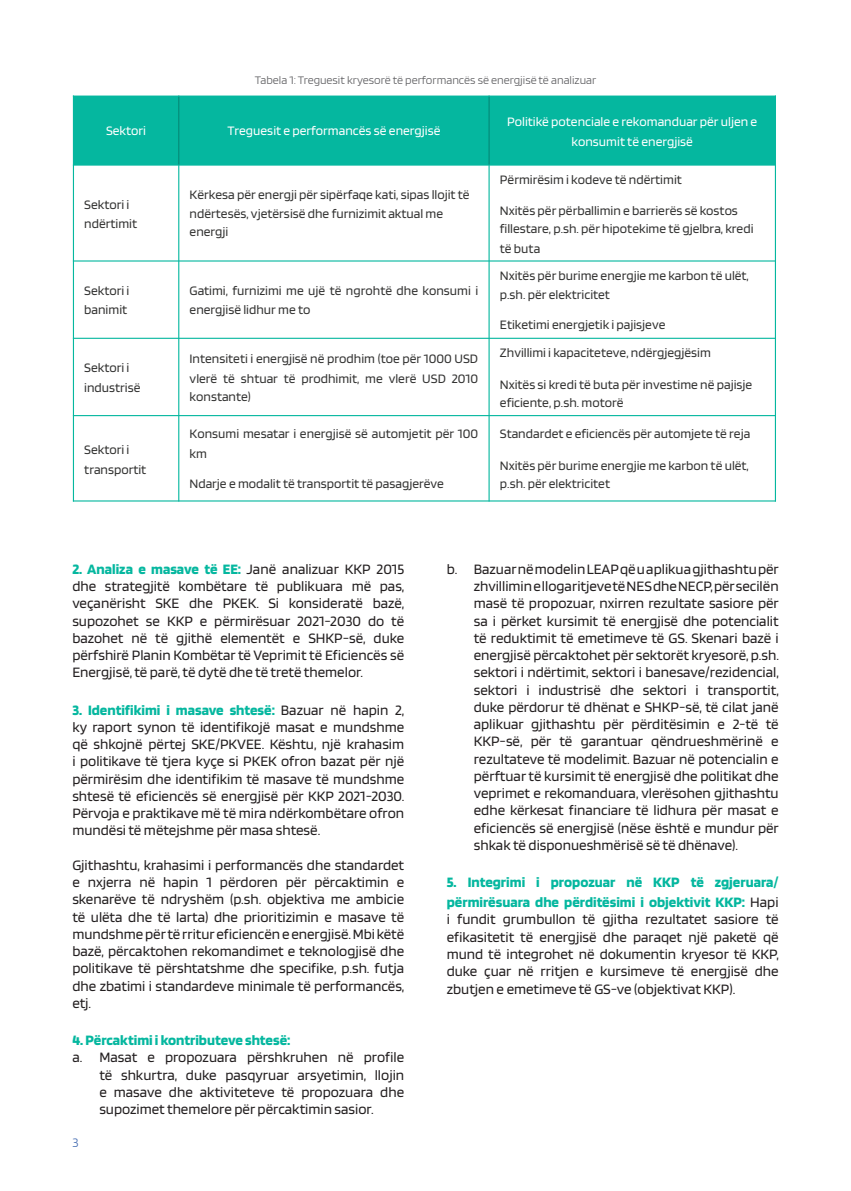
<style>
.page{position:relative;width:851px;height:1191px;background:#fff}
.page>*{position:absolute;margin:0;border:0;box-sizing:border-box;transform-origin:0 0}
.Body{font:15px/17.2px "Blinker";color:#231f20;text-align:justify}
.Body-2{font:700 15px/20px "Blinker";color:#05b79f}
.t1{font:13.5px/19.5px "Blinker";color:#343433}
.t2{font:13.5px/19.5px "Blinker";color:#fff;text-align:center}
.t3{font:200 13.5px "Blinker";color:#4069b0}
.Footnote{font:200 12px "Blinker";color:#5a5a5d}
.s1{font-weight:700;color:#05b79f}
.s2{font-weight:400;color:#231f20}
</style>
<div class="page">
<div style="left:73px;top:96px;width:106px;height:69px;background:#05b79f"></div>
<div style="left:179px;top:96px;width:310px;height:69px;background:#05b79f"></div>
<div style="left:489px;top:96px;width:286px;height:69px;background:#05b79f"></div>
<hr style="left:178px;top:96px;width:1px;height:69px;background:#048977">
<hr style="left:178px;top:165px;width:1px;height:336px;background:#05b79f">
<hr style="left:488px;top:96px;width:1px;height:69px;background:#048977">
<hr style="left:488px;top:165px;width:1px;height:336px;background:#05b79f">
<hr style="left:73px;top:164px;width:702px;height:2px;background:#05b79f">
<hr style="left:73px;top:260px;width:702px;height:1px;background:#05b79f">
<hr style="left:73px;top:338px;width:702px;height:1px;background:#05b79f">
<hr style="left:73px;top:415px;width:702px;height:1px;background:#05b79f">
<hr style="left:73px;top:96px;width:1px;height:405px;background:#05b79f">
<hr style="left:774px;top:96px;width:1px;height:405px;background:#05b79f">
<hr style="left:73px;top:96px;width:702px;height:1px;background:#05b79f">
<hr style="left:73px;top:500px;width:702px;height:1px;background:#05b79f">
<p class="Footnote" style="left:255px;top:74px;width:343px">Tabela 1: Treguesit kryesorë të performancës së energjisë të analizuar</p>
<p class="t2" style="left:106px;top:121px;width:42px">Sektori</p>
<p class="t2" style="left:227px;top:121px;width:214px">Treguesit e performancës së energjisë</p>
<p class="t2" style="left:507px;top:112px;width:251px">Politikë potenciale e rekomanduar për uljen e konsumit të energjisë</p>
<p class="t1" style="left:84px;top:195px;width:54px">Sektori i ndërtimit</p>
<p class="t1" style="left:189px;top:185px;width:281px">Kërkesa për energji për sipërfaqe kati, sipas llojit të ndërtesës, vjetërsisë dhe furnizimit aktual me</p>
<p class="t1" style="left:189px;top:222px;width:40px">energji</p>
<p class="t1" style="left:84px;top:281px;width:47px">Sektori i banimit</p>
<p class="t1" style="left:189px;top:281px;width:290px">Gatimi, furnizimi me ujë të ngrohtë dhe konsumi i energjisë lidhur me to</p>
<p class="t1" style="left:84px;top:358px;width:58px">Sektori i industrisë</p>
<p class="t1" style="left:189px;top:349px;width:290px">Intensiteti i energjisë në prodhim (toe për 1000 USD vlerë të shtuar të prodhimit, me vlerë USD 2010</p>
<p class="t1" style="left:189px;top:387px;width:63px">konstante)</p>
<p class="t1" style="left:84px;top:440px;width:64px">Sektori i transportit</p>
<p class="t1" style="left:189px;top:424px;width:290px">Konsumi mesatar i energjisë së automjetit për 100 km</p>
<p class="t1" style="left:189px;top:474px;width:256px">Ndarje e modalit të transportit të pasagjerëve</p>
<p class="t1" style="left:500px;top:170px;width:183px">Përmirësim i kodeve të ndërtimit</p>
<p class="t1" style="left:500px;top:202px;width:255px;line-height:18px">Nxitës për përballimin e barrierës së kostos fillestare, p.sh. për hipotekime të gjelbra, kredi</p>
<p class="t1" style="left:500px;top:239px;width:42px">të buta</p>
<p class="t1" style="left:500px;top:266px;width:250px">Nxitës për burime energjie me karbon të ulët, p.sh. për elektricitet</p>
<p class="t1" style="left:500px;top:315px;width:167px">Etiketimi energjetik i pajisjeve</p>
<p class="t1" style="left:500px;top:343px;width:212px">Zhvillimi i kapaciteteve, ndërgjegjësim</p>
<p class="t1" style="left:500px;top:375px;width:254px;line-height:18px">Nxitës si kredi të buta për investime në pajisje eficiente, p.sh. motorë</p>
<p class="t1" style="left:500px;top:424px;width:252px">Standardet e eficiencës për automjete të reja</p>
<p class="t1" style="left:500px;top:456px;width:250px;line-height:18px">Nxitës për burime energjie me karbon të ulët, p.sh. për elektricitet</p>
<p class="Body" style="left:72px;top:560px;width:333px"><span class="s1">2. Analiza e masave të EE:</span> Janë analizuar KKP 2015 dhe strategjitë kombëtare të publikuara më pas, veçanërisht SKE dhe PKEK. Si konsideratë bazë, supozohet se KKP e përmirësuar 2021-2030 do të bazohet në të gjithë elementët e SHKP-së, duke përfshirë Planin Kombëtar të Veprimit të Eficiencës së Energjisë, të parë, të dytë dhe të tretë themelor.</p>
<p class="Body" style="left:72px;top:701px;width:333px"><span class="s1">3. Identifikimi i masave shtesë:</span> Bazuar në hapin 2, ky raport synon të identifikojë masat e mundshme që shkojnë përtej SKE/PKVEE. Kështu, një krahasim i politikave të tjera kyçe si PKEK ofron bazat për një përmirësim dhe identifikim të masave të mundshme shtesë të eficiencës së energjisë për KKP 2021-2030.<br>Përvoja e praktikave më të mira ndërkombëtare ofron mundësi të mëtejshme për masa shtesë.</p>
<p class="Body" style="left:72px;top:856px;width:333px">Gjithashtu, krahasimi i performancës dhe standardet e nxjerra në hapin 1 përdoren për përcaktimin e skenarëve të ndryshëm (p.sh. objektiva me ambicie të ulëta dhe të larta) dhe prioritizimin e masave të mundshme për të rritur eficiencën e energjisë. Mbi këtë bazë, përcaktohen rekomandimet e teknologjisë dhe politikave të përshtatshme dhe specifike, p.sh. futja dhe zbatimi i standardeve minimale të performancës, etj.</p>
<p class="Body-2" style="left:72px;top:1030px;width:220px">4. Përcaktimi i kontributeve shtesë:</p>
<p class="Body" style="left:99px;top:1049px;width:306px;text-indent:-27px">a. Masat e propozuara përshkruhen në profile të shkurtra, duke pasqyruar arsyetimin, llojin e masave dhe aktiviteteve të propozuara dhe supozimet themelore për përcaktimin sasior.</p>
<p class="t3" style="left:72px;top:1135px;width:8px">3</p>
<p class="Body" style="left:473px;top:560px;width:306px;text-indent:-27px">b. Bazuar në modelin LEAP që u aplikua gjithashtu për zhvillimin e llogaritjeve të NES dhe NECP, për secilën masë të propozuar, nxirren rezultate sasiore për sa i përket kursimit të energjisë dhe potencialit të reduktimit të emetimeve të GS. Skenari bazë i energjisë përcaktohet për sektorët kryesorë, p.sh. sektori i ndërtimit, sektori i banesave/rezidencial, sektori i industrisë dhe sektori i transportit, duke përdorur të dhënat e SHKP-së, të cilat janë aplikuar gjithashtu për përditësimin e 2-të të KKP-së, për të garantuar qëndrueshmërinë e rezultateve të modelimit. Bazuar në potencialin e përftuar të kursimit të energjisë dhe politikat dhe veprimet e rekomanduara, vlerësohen gjithashtu edhe kërkesat financiare të lidhura për masat e eficiencës së energjisë (nëse është e mundur për shkak të disponueshmërisë së të dhënave).</p>
<p class="Body-2" style="left:446px;top:872px;width:333px">5. Integrimi i propozuar në KKP të zgjeruara/ përmirësuara dhe përditësimi i objektivit KKP: <span class="s2">Hapi</span></p>
<p class="Body" style="left:446px;top:911px;width:333px">i fundit grumbullon të gjitha rezultatet sasiore të efikasitetit të energjisë dhe paraqet një paketë që mund të integrohet në dokumentin kryesor të KKP, duke çuar në rritjen e kursimeve të energjisë dhe zbutjen e emetimeve të GS-ve (objektivat KKP).</p>
</div>
